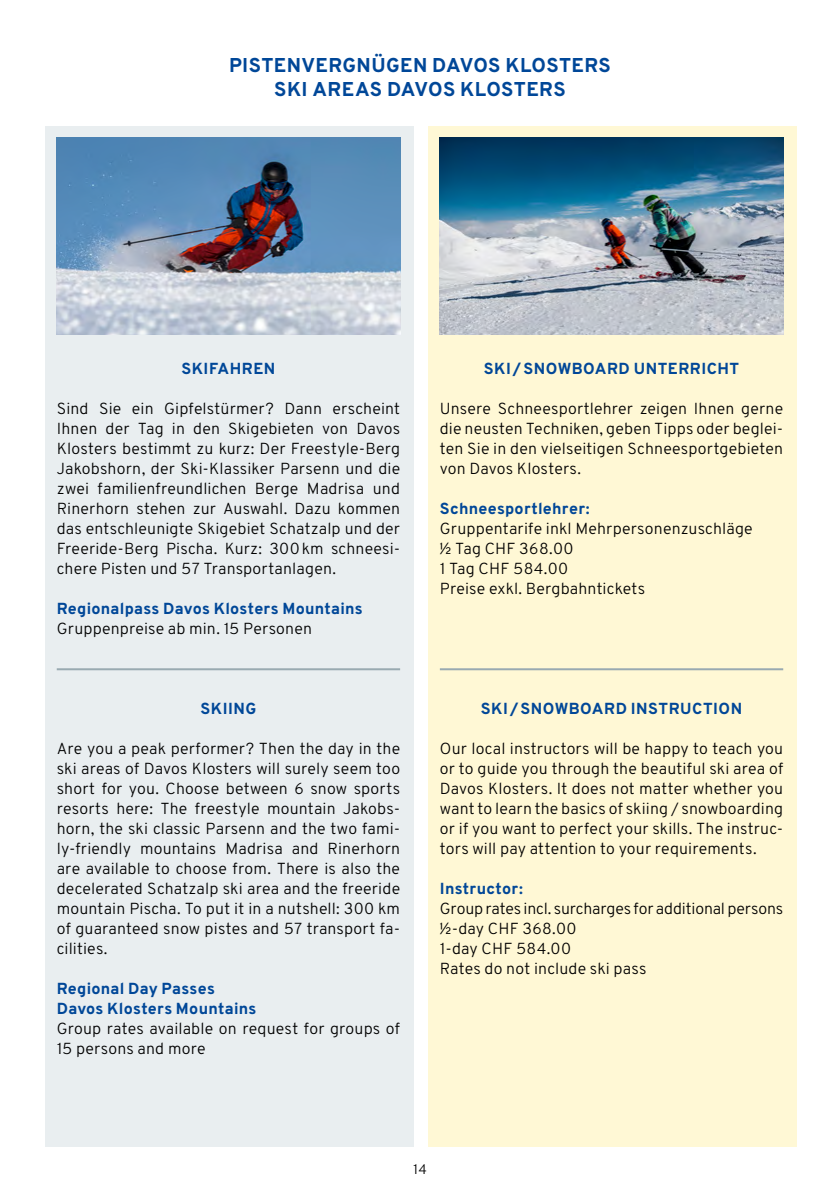
<style>
.page{position:relative;width:840px;height:1191px;background:#fff}
.page>*{position:absolute;margin:0;border:0;box-sizing:border-box;transform-origin:0 0}
.t1{font:800 20px/24px "Overpass";letter-spacing:.015em;color:#004798;text-align:center}
.t2{font:300 16px/20px "Overpass";letter-spacing:.01em;color:#000;text-align:justify}
.t3{font:800 16px/20px "Overpass";letter-spacing:.02em;color:#004798}
.t4{font:300 14px "Overpass";color:#000}
</style>
<div class="page">
<div style="left:45px;top:126px;width:369px;height:1021px;background:#e9eef0"></div>
<div style="left:428px;top:126px;width:369px;height:1021px;background:#fff8d5"></div>
<hr style="left:57px;top:668px;width:343px;height:2px;background:#99aab1">
<hr style="left:439px;top:668px;width:343px;height:2px;background:#99aab1">
<img style="left:57px;top:138px;width:343px;height:197px">
<img style="left:439px;top:138px;width:343px;height:197px">
<p class="t1" style="left:229px;top:53px;width:383px">PISTENVERGNÜGEN DAVOS KLOSTERS<br>SKI AREAS DAVOS KLOSTERS</p>
<p class="t3" style="left:181px;top:358px;width:95px">SKIFAHREN</p>
<p class="t2" style="left:57px;top:398px;width:345px">Sind Sie ein Gipfelstürmer? Dann erscheint Ihnen der Tag in den Skigebieten von Davos Klosters bestimmt zu kurz: Der Freestyle-Berg Jakobshorn, der Ski-Klassiker Parsenn und die zwei familienfreundlichen Berge Madrisa und Rinerhorn stehen zur Auswahl. Dazu kommen das entschleunigte Skigebiet Schatzalp und der Freeride-Berg Pischa. Kurz: 300km schneesi&shy;chere Pisten und 57 Transportanlagen.</p>
<p class="t3" style="left:57px;top:598px;width:307px">Regionalpass Davos Klosters Mountains</p>
<p class="t2" style="left:57px;top:618px;width:257px">Gruppenpreise ab min. 15 Personen</p>
<p class="t3" style="left:200px;top:698px;width:57px">SKIING</p>
<p class="t2" style="left:57px;top:738px;width:345px">Are you a peak performer? Then the day in the ski areas of Davos Klosters will surely seem too short for you. Choose between 6 snow sports resorts here: The freestyle mountain Jakobs&shy;horn, the ski classic Parsenn and the two fami&shy;ly-friendly mountains Madrisa and Rinerhorn are available to choose from. There is also the decelerated Schatzalp ski area and the freeride mountain Pischa. To put it in a nutshell: 300 km of guaranteed snow pistes and 57 transport fa&shy;cilities.</p>
<p class="t3" style="left:57px;top:978px;width:201px">Regional Day Passes<br>Davos Klosters Mountains</p>
<p class="t2" style="left:57px;top:1018px;width:344px">Group rates available on request for groups of<br>15 persons and more</p>
<p class="t3" style="left:483px;top:358px;width:257px">SKI/SNOWBOARD UNTERRICHT</p>
<p class="t2" style="left:439px;top:398px;width:344px">Unsere Schneesportlehrer zeigen Ihnen gerne die neusten Techniken, geben Tipps oder beglei&shy;ten Sie in den vielseitigen Schneesportgebieten von Davos Klosters.</p>
<p class="t3" style="left:439px;top:498px;width:151px">Schneesportlehrer:</p>
<p class="t2" style="left:439px;top:518px;width:314px;text-align:left">Gruppentarife inkl Mehrpersonenzuschläge ½ Tag CHF 368.00<br>1 Tag CHF 584.00<br>Preise exkl. Bergbahntickets</p>
<p class="t3" style="left:480px;top:698px;width:262px">SKI/SNOWBOARD INSTRUCTION</p>
<p class="t2" style="left:439px;top:738px;width:345px">Our local instructors will be happy to teach you or to guide you through the beautiful ski area of Davos Klosters. It does not matter whether you want to learn the basics of skiing / snowboarding or if you want to perfect your skills. The instruc&shy;tors will pay attention to your requirements.</p>
<p class="t3" style="left:439px;top:878px;width:84px">Instructor:</p>
<p class="t2" style="left:439px;top:898px;width:345px;text-align:left">Group rates incl. surcharges for additional persons ½-day CHF 368.00<br>1-day CHF 584.00<br>Rates do not include ski pass</p>
<p class="t4" style="left:413px;top:1160px;width:15px">14</p>
</div>
